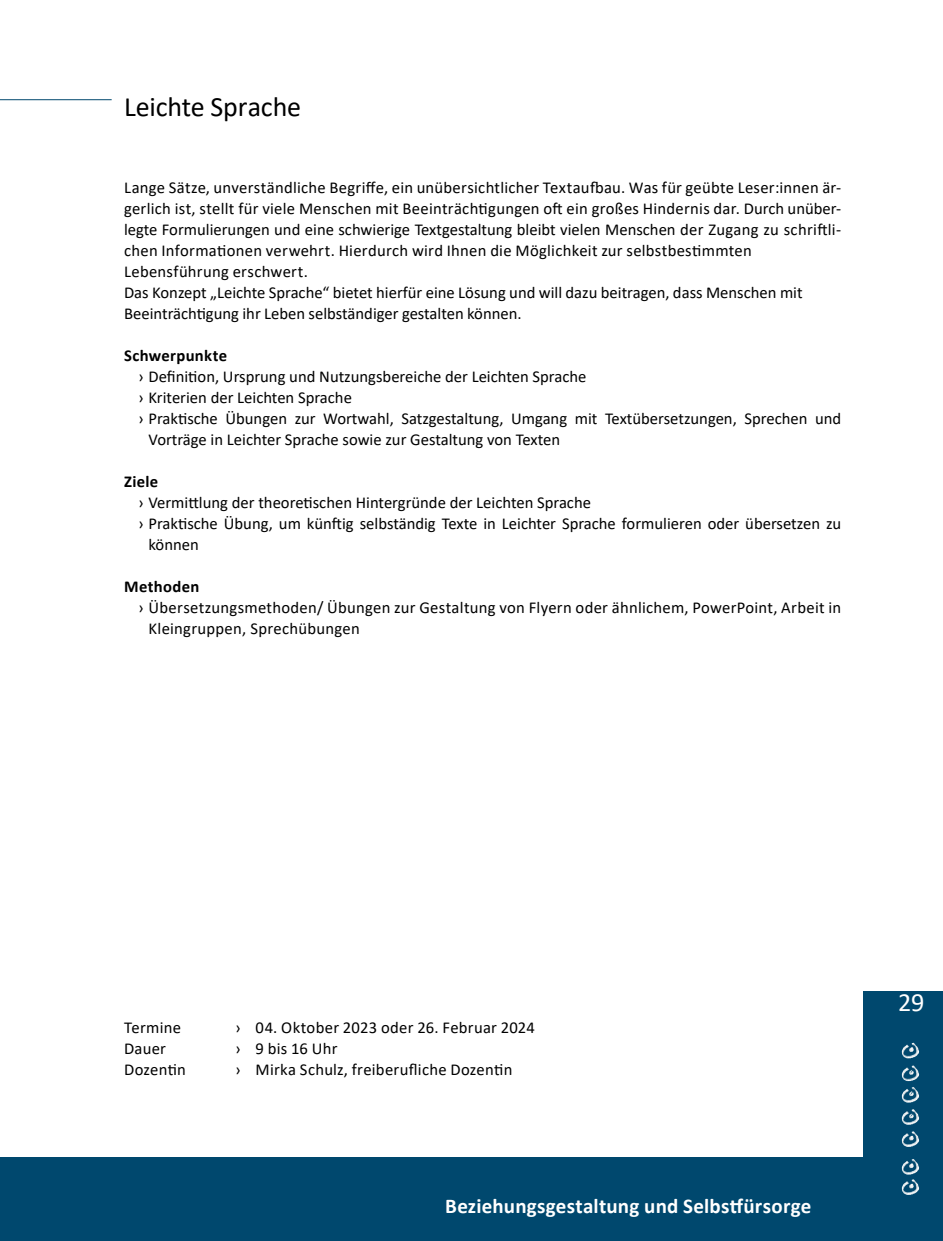
<style>
.page{position:relative;width:943px;height:1241px;background:#fff}
.page>*{position:absolute;margin:0;border:0;box-sizing:border-box;transform-origin:0 0}
.t1{font:28px "Calibri";letter-spacing:-.005em;color:#000}
.t2{font:26.25px "Calibri";color:#fff}
.t3{font:700 21px "Calibri";letter-spacing:.01em;color:#fff}
.t4{font:16.62px/21px "Calibri";color:#000}
.t5{font:700 16.62px "Calibri";letter-spacing:.02em;color:#000}
</style>
<div class="page">
<div style="left:864px;top:991px;width:79px;height:249px;background:#00486e"></div>
<hr style="left:0;top:99px;width:112px;height:1px;background:#00486e">
<img style="left:901px;top:1159px;width:18px;height:15px">
<img style="left:901px;top:1042px;width:18px;height:16px">
<img style="left:901px;top:1179px;width:18px;height:15px">
<img style="left:901px;top:1087px;width:18px;height:15px">
<img style="left:901px;top:1109px;width:18px;height:15px">
<img style="left:901px;top:1065px;width:18px;height:15px">
<img style="left:901px;top:1131px;width:18px;height:15px">
<div style="left:0;top:1157px;width:871px;height:83px;background:#00486e"></div>
<h1 class="t1" style="left:124px;top:87px;width:179px">Leichte Sprache</h1>
<p class="t4" style="left:124px;top:177px;width:718px">Lange Sätze, unverständliche Begriffe, ein unübersichtlicher Textaufbau. Was für geübte Leser:innen är&shy;gerlich ist, stellt für viele Menschen mit Beeinträchtigungen oft ein großes Hindernis dar. Durch unüber&shy;legte Formulierungen und eine schwierige Textgestaltung bleibt vielen Menschen der Zugang zu schriftli&shy;chen Informationen verwehrt. Hierdurch wird Ihnen die Möglichkeit zur selbstbestimmten Lebensführung erschwert.<br>Das Konzept „Leichte Sprache“ bietet hierfür eine Lösung und will dazu beitragen, dass Menschen mit Beeinträchtigung ihr Leben selbständiger gestalten können.</p>
<p class="t5" style="left:124px;top:344px;width:104px">Schwerpunkte</p>
<p class="t4" style="left:138px;top:365px;width:450px">› Definition, Ursprung und Nutzungsbereiche der Leichten Sprache</p>
<p class="t4" style="left:138px;top:386px;width:215px">› Kriterien der Leichten Sprache</p>
<p class="t4" style="left:138px;top:407px;width:704px">› Praktische Übungen zur Wortwahl, Satzgestaltung, Umgang mit Textübersetzungen, Sprechen und</p>
<p class="t4" style="left:149px;top:428px;width:413px">Vorträge in Leichter Sprache sowie zur Gestaltung von Texten</p>
<p class="t5" style="left:124px;top:470px;width:36px">Ziele</p>
<p class="t4" style="left:138px;top:491px;width:454px">› Vermittlung der theoretischen Hintergründe der Leichten Sprache</p>
<p class="t4" style="left:138px;top:512px;width:704px">› Praktische Übung, um künftig selbständig Texte in Leichter Sprache formulieren oder übersetzen zu</p>
<p class="t4" style="left:149px;top:533px;width:52px">können</p>
<p class="t5" style="left:124px;top:575px;width:77px">Methoden</p>
<p class="t4" style="left:149px;top:596px;width:694px;text-indent:-11px">› Übersetzungsmethoden/ Übungen zur Gestaltung von Flyern oder ähnlichem, PowerPoint, Arbeit in<br>Kleingruppen, Sprechübungen</p>
<p class="t4" style="left:124px;top:1016px;width:58px">Termine</p>
<p class="t4" style="left:235px;top:1016px;width:7px">›</p>
<p class="t4" style="left:124px;top:1037px;width:44px">Dauer</p>
<p class="t4" style="left:235px;top:1037px;width:7px">›</p>
<p class="t4" style="left:124px;top:1058px;width:63px">Dozentin</p>
<p class="t4" style="left:235px;top:1058px;width:7px">›</p>
<p class="t4" style="left:255px;top:1016px;width:281px">04. Oktober 2023 oder 26. Februar 2024<br>9 bis 16 Uhr<br>Mirka Schulz, freiberufliche Dozentin</p>
<p class="t3" style="left:445px;top:1190px;width:367px">Beziehungsgestaltung und Selbstfürsorge</p>
<h2 class="t2" style="left:898px;top:983px;width:28px">29</h2>
</div>
